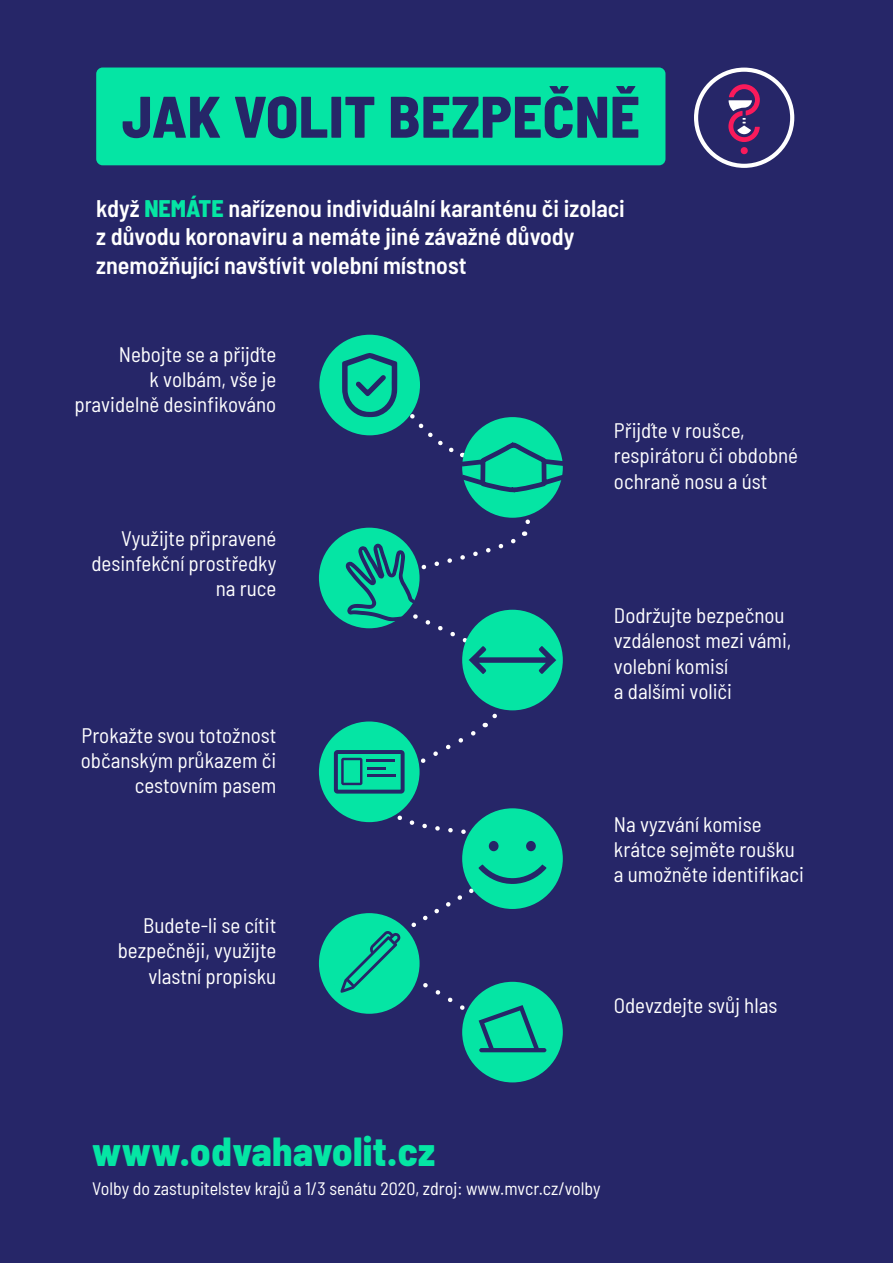
<style>
.page{position:relative;width:893px;height:1263px;background:#262668}
.page>*{position:absolute;margin:0;border:0;box-sizing:border-box;transform-origin:0 0}
.t1{font:800 semi-condensed 58.5px "Barlow";letter-spacing:.01em;color:#262668}
.t2{font:800 semi-condensed 40.5px "Barlow";letter-spacing:.01em;color:#05e5a4}
.t3{font:600 semi-condensed 24px/28.8px "Barlow";color:#fff}
.t4{font:semi-condensed 21px/25.2px "Barlow";color:#fff;text-align:right}
.t5{font:semi-condensed 18px "Barlow";color:#fff}
.s1{font-weight:800;color:#05e5a4}
</style>
<div class="page">
<div style="left:319px;top:528px;width:101px;height:100px;background:#05e5a4;border-radius:50%"></div>
<div style="left:319px;top:721px;width:101px;height:101px;background:#05e5a4;border-radius:50%"></div>
<div style="left:319px;top:913px;width:101px;height:101px;background:#05e5a4;border-radius:50%"></div>
<div style="left:462px;top:982px;width:101px;height:100px;background:#05e5a4;border-radius:50%"></div>
<div style="left:319px;top:335px;width:101px;height:100px;background:#05e5a4;border-radius:50%"></div>
<svg style="left:333px;top:353px;width:230px;height:699px"></svg>
<div style="left:96px;top:68px;width:569px;height:97px;background:#05e5a4;border-radius:6px"></div>
<svg style="left:694px;top:68px;width:100px;height:100px"></svg>
<h1 class="t1" style="left:122px;top:74px;width:519px">JAK VOLIT BEZPEČNĚ</h1>
<p class="t3" style="left:96px;top:192px;width:530px">když <span class="s1">NEMÁTE</span> nařízenou individuální karanténu či izolaci z důvodu koronaviru a nemáte jiné závažné důvody znemožňující navštívit volební místnost</p>
<p class="t4" style="left:74px;top:340px;width:203px">Nebojte se a přijďte<br>k volbám, vše je pravidelně desinfikováno</p>
<p class="t4" style="left:91px;top:524px;width:186px">Využijte připravené desinfekční prostředky na ruce</p>
<p class="t4" style="left:81px;top:721px;width:197px">Prokažte svou totožnost občanským průkazem či cestovním pasem</p>
<p class="t4" style="left:118px;top:911px;width:160px">Budete-li se cítit bezpečněji, využijte vlastní propisku</p>
<p class="t4" style="left:614px;top:416px;width:186px;text-align:left">Přijďte v roušce, respirátoru či obdobné ochraně nosu a úst</p>
<p class="t4" style="left:614px;top:601px;width:179px;text-align:left">Dodržujte bezpečnou vzdálenost mezi vámi, volební komisí<br>a dalšími voliči</p>
<p class="t4" style="left:614px;top:810px;width:191px;text-align:left">Na vyzvání komise krátce sejměte roušku a umožněte identifikaci</p>
<p class="t4" style="left:614px;top:992px;width:165px">Odevzdejte svůj hlas</p>
<h2 class="t2" style="left:92px;top:1122px;width:345px">www.odvahavolit.cz</h2>
<p class="t5" style="left:92px;top:1176px;width:510px">Volby do zastupitelstev krajů a 1/3 senátu 2020, zdroj: www.mvcr.cz/volby</p>
</div>
